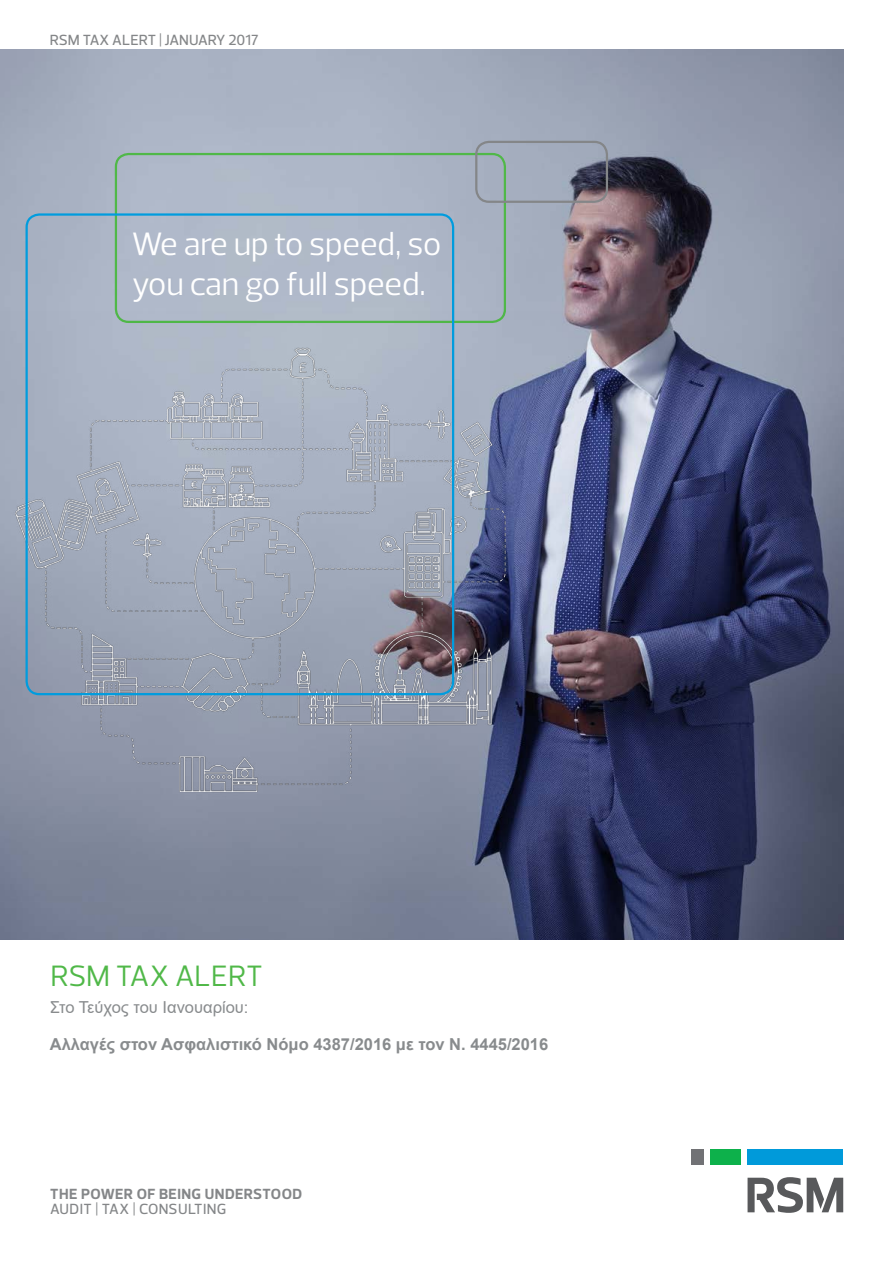
<style>
.page{position:relative;width:893px;height:1263px;background:#fff}
.page>*{position:absolute;margin:0;border:0;box-sizing:border-box;transform-origin:0 0}
.t1{font:33px/39.6px "Prelo";color:#fff}
.t2{font:30px "Prelo";letter-spacing:-.005em;color:#50b848}
.t3{font:700 16.5px "Arial";color:#888b8d}
.t4{font:16.5px "Arial";color:#888b8d}
.t5{font:500 15px "Prelo";letter-spacing:.01em;color:#848688}
.t6{font:700 15px "Prelo";letter-spacing:.03em;color:#848688}
</style>
<div class="page">
<img style="left:0;top:50px;width:843px;height:890px">
<div style="left:747px;top:1149px;width:96px;height:16px;background:#009ada"></div>
<div style="left:691px;top:1149px;width:12px;height:16px;background:#717275"></div>
<div style="left:710px;top:1149px;width:31px;height:16px;background:#0db14b"></div>
<svg style="left:747px;top:1177px;width:96px;height:36px"></svg>
<div style="left:115px;top:153px;width:391px;height:170px;border:2px solid #50b848;border-radius:13px"></div>
<div style="left:475px;top:141px;width:133px;height:62px;border:2px solid #848688;border-radius:13px"></div>
<img style="left:0;top:312px;width:664px;height:588px">
<div style="left:26px;top:213px;width:428px;height:482px;border:2px solid #009cde;border-radius:13px"></div>
<p class="t5" style="left:50px;top:31px;width:43px">RSM TAX</p>
<p class="t5" style="left:112px;top:31px;width:68px">ALERT | JANUAR</p>
<p class="t5" style="left:216px;top:31px;width:44px">Y 2017</p>
<h1 class="t1" style="left:132px;top:225px;width:311px">We are up to speed, so you can go full speed.</h1>
<h2 class="t2" style="left:50px;top:958px;width:214px">rsm TAX ALERT</h2>
<p class="t4" style="left:50px;top:996px;width:200px">Στο Τεύχος του Ιανουαρίου:</p>
<p class="t3" style="left:50px;top:1033px;width:500px">Αλλαγές στον Ασφαλιστικό Νόμο 4387/2016 με τον Ν. 4445/2016</p>
<p class="t6" style="left:50px;top:1185px;width:253px">THE POWER OF BEING UNDERSTOOD</p>
<p class="t5" style="left:50px;top:1200px;width:178px">AUDIT | TAX | CONSULTING</p>
</div>
